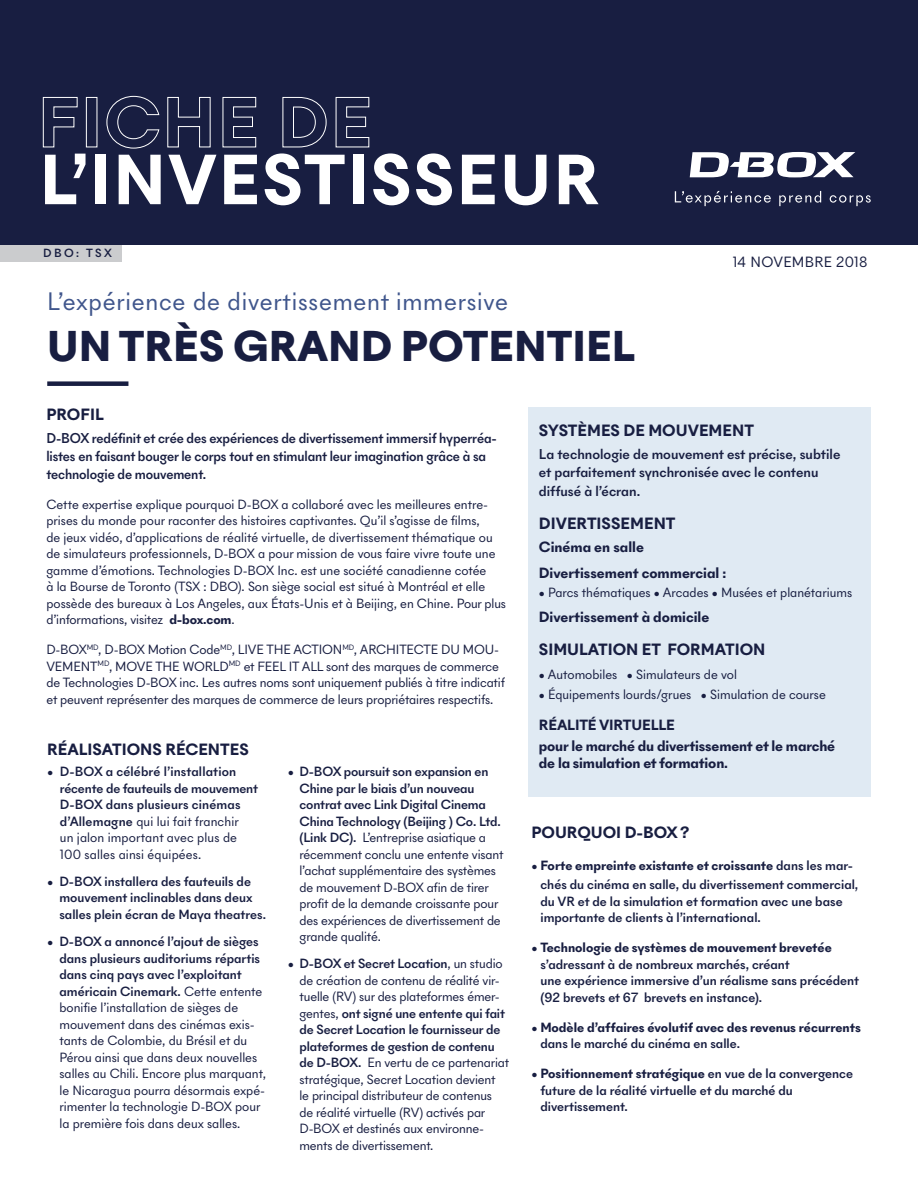
<style>
.page{position:relative;width:918px;height:1188px;background:#fff}
.page>*{position:absolute;margin:0;border:0;box-sizing:border-box;transform-origin:0 0}
.t1{font:700 71.55px "New Paris Skyline";letter-spacing:.025em;color:#fff}
.t2{font:900 43.5px "New Paris Skyline";color:#181e41}
.t3{font:25.5px "New Paris Skyline";letter-spacing:.03em;color:#40568c}
.t4{font:700 16.5px "New Paris Skyline";color:#181e41}
.t5{font:700 15px/25.5px "New Paris Skyline";letter-spacing:-.01em;color:#181e41}
.t6{font:15px "New Paris Skyline";letter-spacing:.02em;color:#181e41}
.t7{font:500 14.4px/18px "New Paris Skyline";letter-spacing:-.01em;color:#181e41;scale:.96 1}
.t8{font:500 14.4px/18px "New Paris Skyline";letter-spacing:-.01em;color:#181e41}
.t9{font:13.5px/16.5px "New Paris Skyline";letter-spacing:-.01em;color:#181e41}
.t10{font:500 13.5px/16.5px "New Paris Skyline";color:#181e41}
.t11{font:700 13.5px/16.5px "New Paris Skyline";color:#181e41}
.t12{font:500 12px "New Paris Skyline";letter-spacing:.195em;color:#181e41}
.s1{font-weight:700}
.s2{font-weight:400}
.s3{font-weight:500}
</style>
<div class="page">
<div style="left:528px;top:407px;width:343px;height:389px;background:#e0eaf3"></div>
<div style="left:47px;top:381px;width:81px;height:5px;background:#181e41"></div>
<div style="left:0;top:0;width:918px;height:245px;background:#181e41"></div>
<div style="left:0;top:245px;width:121px;height:16px;background:#cbccce"></div>
<svg style="left:690px;top:152px;width:165px;height:25px"></svg>
<svg style="left:675px;top:191px;width:96px;height:15px"></svg>
<svg style="left:779px;top:191px;width:42px;height:15px"></svg>
<svg style="left:830px;top:195px;width:41px;height:11px"></svg>
<svg style="left:43px;top:97px;width:35px;height:50px"></svg>
<div style="left:86px;top:97px;width:11px;height:50px;border:1px solid #fff"></div>
<svg style="left:107px;top:96px;width:52px;height:52px"></svg>
<svg style="left:167px;top:97px;width:44px;height:50px"></svg>
<svg style="left:223px;top:97px;width:33px;height:50px"></svg>
<svg style="left:283px;top:97px;width:43px;height:50px"></svg>
<svg style="left:336px;top:97px;width:33px;height:50px"></svg>
<h1 class="t1" style="left:40px;top:133px;width:562px">L’INVESTISSEUR</h1>
<p class="t12" style="left:43px;top:246px;width:70px">DBO: TSX</p>
<h3 class="t3" style="left:47px;top:286px;width:462px">L’expérience de divertissement immersive</h3>
<h2 class="t2" style="left:47px;top:317px;width:589px">UN TRÈS GRAND POTENTIEL</h2>
<p class="t6" style="left:733px;top:252px;width:136px">14 NOVEMBRE 2018</p>
<p class="t4" style="left:46px;top:404px;width:59px">PROFIL</p>
<p class="t7" style="left:46px;top:429px;width:471px">D-BOX redéfinit et crée des expériences de divertissement immersif hyperréa&shy;listes en faisant bouger le corps tout en stimulant leur imagination grâce à sa technologie de mouvement.</p>
<p class="t9" style="left:46px;top:496px;width:461px">Cette expertise explique pourquoi D-BOX a collaboré avec les meilleures entre&shy;prises du monde pour raconter des histoires captivantes. Qu’il s’agisse de films,<br>de jeux vidéo, d’applications de réalité virtuelle, de divertissement thématique ou de simulateurs professionnels, D-BOX a pour mission de vous faire vivre toute une gamme d’émotions. Technologies D-BOX Inc. est une société canadienne cotée<br>à la Bourse de Toronto (TSX : DBO). Son siège social est situé à Montréal et elle possède des bureaux à Los Angeles, aux États-Unis et à Beijing, en Chine. Pour plus d’informations, visitez <span class="s1">d-box.com</span>.</p>
<p class="t9" style="left:46px;top:641px;width:460px">D-BOX<sup>MD</sup>, D-BOX Motion Code<sup>MD</sup>, LIVE THE ACTION<sup>MD</sup>, ARCHITECTE DU MOU-VEMENT<sup>MD</sup>, MOVE THE WORLD<sup>MD</sup> et FEEL IT ALL sont des marques de commerce de Technologies D-BOX inc. Les autres noms sont uniquement publiés à titre indicatif et peuvent représenter des marques de commerce de leurs propriétaires respectifs.</p>
<p class="t4" style="left:47px;top:739px;width:203px">RÉALISATIONS RÉCENTES</p>
<p class="t10" style="left:60px;top:763px;width:200px;text-indent:-13px"><span class="s2">•</span> D-BOX a célébré l’installation récente de fauteuils de mouvement<br>D-BOX dans plusieurs cinémas d’Allemagne <span class="s2">qui lui fait franchir<br>un jalon important avec plus de<br>100 salles ainsi équipées.</span></p>
<p class="t10" style="left:59px;top:873px;width:208px;text-indent:-12px"><span class="s2">•</span> D-BOX installera des fauteuils de mouvement inclinables dans deux salles plein écran de Maya theatres.</p>
<p class="t9" style="left:59px;top:933px;width:208px;text-indent:-12px">• <span class="s3">D-BOX a annoncé l’ajout de sièges dans plusieurs auditoriums répartis dans cinq pays avec l’exploitant américain Cinemark.</span> Cette entente bonifie l’installation de sièges de mouvement dans des cinémas exis&shy;tants de Colombie, du Brésil et du Pérou ainsi que dans deux nouvelles salles au Chili. Encore plus marquant, le Nicaragua pourra désormais expé&shy;rimenter la technologie D-BOX pour la première fois dans deux salles.</p>
<p class="t9" style="left:299px;top:763px;width:206px;text-indent:-12px">• <span class="s3">D-BOX poursuit son expansion en Chine par le biais d’un nouveau contrat avec Link Digital Cinema China Technology (Beijing ) Co. Ltd. (Link DC).</span> L’entreprise asiatique a récemment conclu une entente visant l’achat supplémentaire des systèmes de mouvement D-BOX afin de tirer profit de la demande croissante pour des expériences de divertissement de grande qualité.</p>
<p class="t9" style="left:299px;top:955px;width:211px;text-indent:-12px">• <span class="s3">D-BOX et Secret Location</span>, un studio de création de contenu de réalité vir&shy;tuelle (RV) sur des plateformes émer&shy;gentes, <span class="s3">ont signé une entente qui fait de Secret Location le fournisseur de plateformes de gestion de contenu de D-BOX.</span> En vertu de ce partenariat stratégique, Secret Location devient<br>le principal distributeur de contenus<br>de réalité virtuelle (RV) activés par D-BOX et destinés aux environne&shy;ments de divertissement.</p>
<p class="t4" style="left:539px;top:420px;width:217px">SYSTÈMES DE MOUVEMENT</p>
<p class="t8" style="left:539px;top:445px;width:303px">La technologie de mouvement est précise, subtile et parfaitement synchronisée avec le contenu</p>
<p class="t8" style="left:539px;top:482px;width:103px">diffusé à l’écran.</p>
<p class="t4" style="left:539px;top:513px;width:138px">DIVERTISSEMENT</p>
<p class="t5" style="left:539px;top:535px;width:189px">Cinéma en salle<br>Divertissement commercial :</p>
<p class="t9" style="left:539px;top:584px;width:315px"><span class="s1">•</span> Parcs thématiques <span class="s1">•</span> Arcades <span class="s1">•</span> Musées et planétariums</p>
<p class="t5" style="left:539px;top:604px;width:172px">Divertissement à domicile</p>
<p class="t4" style="left:539px;top:639px;width:228px">SIMULATION ET FORMATION</p>
<p class="t9" style="left:539px;top:666px;width:200px"><span class="s1">•</span> Automobiles <span class="s1">•</span> Simulateurs de vol</p>
<p class="t9" style="left:539px;top:686px;width:289px"><span class="s1">•</span> Équipements lourds/grues <span class="s1">•</span> Simulation de course</p>
<p class="t5" style="left:539px;top:715px;width:298px;line-height:21.1px">RÉALITÉ VIRTUELLE<br>pour le marché du divertissement et le marché</p>
<p class="t5" style="left:539px;top:750px;width:191px">de la simulation et formation.</p>
<p class="t4" style="left:531px;top:822px;width:159px">POURQUOI D-BOX ?</p>
<p class="t10" style="left:540px;top:857px;width:319px;line-height:18.8px;text-indent:-9px">• <span class="s1">Forte empreinte existante et croissante</span> dans les mar&shy;chés du cinéma en salle, du divertissement commercial,</p>
<p class="t10" style="left:540px;top:893px;width:304px">du VR et de la simulation et formation avec une base importante de clients à l’international.</p>
<p class="t10" style="left:540px;top:940px;width:320px;text-indent:-9px">• <span class="s1">Technologie de systèmes de mouvement brevetée </span>s’adressant à de nombreux marchés, créant<br>une expérience immersive d’un réalisme sans précédent (92 brevets et 67 brevets en instance).</p>
<p class="t11" style="left:540px;top:1019px;width:322px;text-indent:-9px"><span class="s3">•</span> Modèle d’affaires évolutif avec des revenus récurrents <span class="s3">dans le marché du cinéma en salle.</span></p>
<p class="t10" style="left:540px;top:1066px;width:314px;text-indent:-9px">• <span class="s1">Positionnement stratégique</span> en vue de la convergence future de la réalité virtuelle et du marché du divertissement.</p>
</div>
